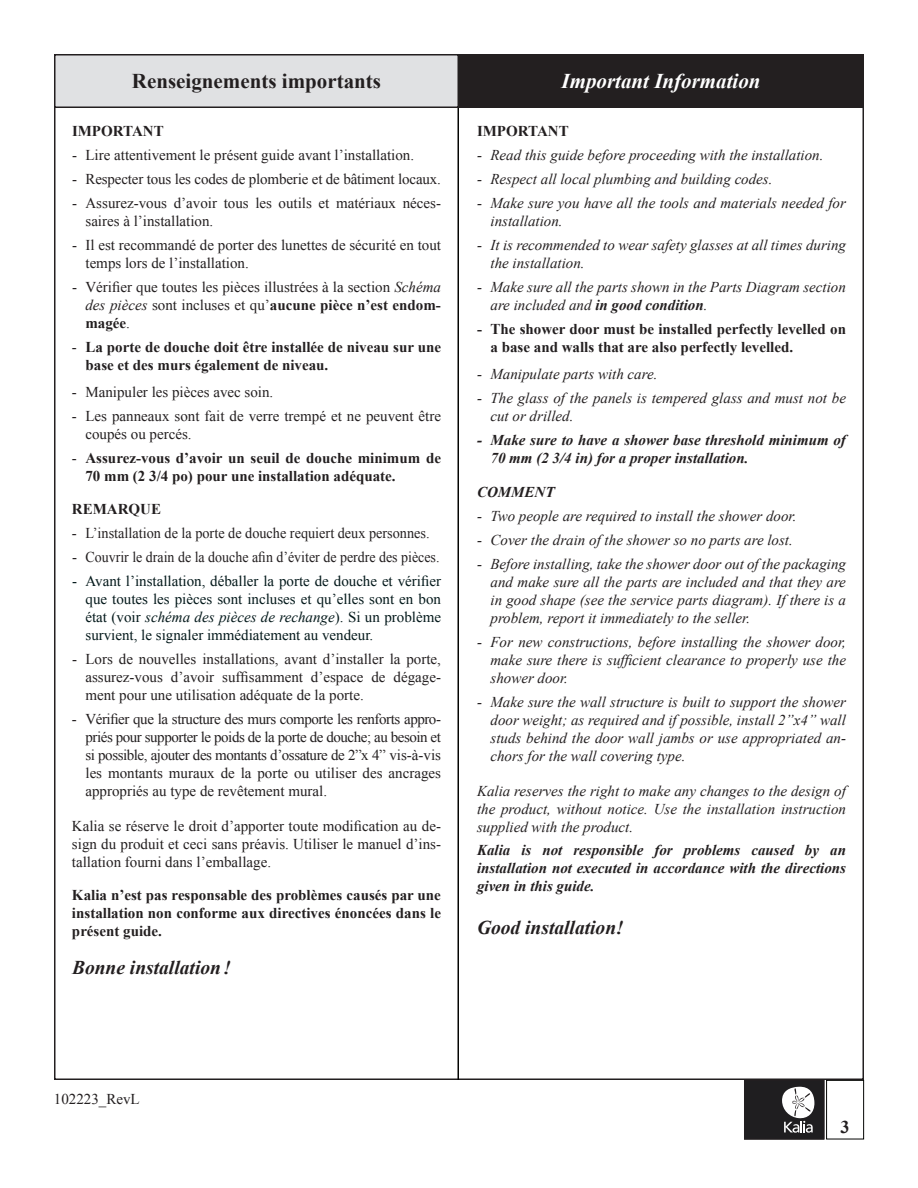
<style>
.page{position:relative;width:918px;height:1188px;background:#fff}
.page>*{position:absolute;margin:0;border:0;box-sizing:border-box;transform-origin:0 0}
.t1{font:700 21px "Times New Roman";color:#231f20}
.t2{font:italic 700 21px "Times New Roman";color:#fff}
.t3{font:italic 700 19.5px "Times New Roman";color:#231f20}
.t4{font:700 18px "Times New Roman";color:#231f20}
.t5{font:15px/18px "Times New Roman";color:#231f20;text-align:justify}
.t6{font:italic 15px/18px "Times New Roman";color:#231f20}
.t7{font:700 15px/18px "Times New Roman";color:#231f20}
.t8{font:italic 700 15px/18px "Times New Roman";color:#231f20}
.t9{font:15px/18px "Times New Roman";color:#04191b;text-align:justify}
.s1{font-style:italic}
.s2{font-weight:700}
.s3{font-weight:400}
</style>
<div class="page">
<div style="left:745px;top:1080px;width:79px;height:59px;background:#1f1e20"></div>
<svg style="left:782px;top:1086px;width:33px;height:47px"></svg>
<div style="left:744px;top:1080px;width:80px;height:59px;border:1px solid #231f20"></div>
<div style="left:826px;top:1080px;width:38px;height:59px;border:1px solid #040503"></div>
<hr style="left:458px;top:54px;width:1px;height:1026px;background:#040503">
<div style="left:55px;top:55px;width:403px;height:52px;background:#e0e1e3"></div>
<div style="left:54px;top:54px;width:405px;height:54px;border:2px solid #231f20"></div>
<div style="left:459px;top:55px;width:404px;height:52px;background:#231f20"></div>
<h1 class="t1" style="left:132px;top:67px;width:251px">Renseignements importants</h1>
<h1 class="t2" style="left:562px;top:66px;width:200px">Important Information</h1>
<p class="t7" style="left:72px;top:122px;width:93px">IMPORTANT</p>
<p class="t5" style="left:72px;top:146px;width:344px">- Lire attentivement le présent guide avant l’installation.</p>
<p class="t5" style="left:72px;top:170px;width:371px">- Respecter tous les codes de plomberie et de bâtiment locaux.</p>
<p class="t5" style="left:86px;top:194px;width:357px;text-indent:-14px">- Assurez-vous d’avoir tous les outils et matériaux néces&shy;saires à l’installation.</p>
<p class="t5" style="left:86px;top:236px;width:357px;text-indent:-14px">- Il est recommandé de porter des lunettes de sécurité en tout temps lors de l’installation.</p>
<p class="t5" style="left:85px;top:278px;width:357px;text-indent:-13px">- Vérifier que toutes les pièces illustrées à la section <span class="s1">Schéma des pièces</span> sont incluses et qu’<span class="s2">aucune pièce n’est endom&shy;magée</span>.</p>
<p class="t7" style="left:85px;top:338px;width:357px;text-indent:-14px"><span class="s3">-</span> La porte de douche doit être installée de niveau sur une base et des murs également de niveau.</p>
<p class="t5" style="left:72px;top:383px;width:203px">- Manipuler les pièces avec soin.</p>
<p class="t5" style="left:85px;top:407px;width:357px;text-indent:-14px">- Les panneaux sont fait de verre trempé et ne peuvent être coupés ou percés.</p>
<p class="t7" style="left:85px;top:449px;width:357px;text-indent:-14px"><span class="s3">-</span> Assurez-vous d’avoir un seuil de douche minimum de<br>70 mm (2 3/4 po) pour une installation adéquate.</p>
<p class="t7" style="left:72px;top:500px;width:91px">REMARQUE</p>
<p class="t5" style="left:72px;top:524px;width:359px">- L’installation de la porte de douche requiert deux personnes.</p>
<p class="t5" style="left:72px;top:548px;width:369px">- Couvrir le drain de la douche afin d’éviter de perdre des pièces.</p>
<p class="t9" style="left:86px;top:572px;width:357px;text-indent:-14px">- Avant l’installation, déballer la porte de douche et vérifier que toutes les pièces sont incluses et qu’elles sont en bon état (voir <span class="s1">schéma des pièces de rechange</span>). Si un problème survient, le signaler immédiatement au vendeur.</p>
<p class="t5" style="left:85px;top:650px;width:357px;text-indent:-13px">- Lors de nouvelles installations, avant d’installer la porte, assurez-vous d’avoir suffisamment d’espace de dégage&shy;ment pour une utilisation adéquate de la porte.</p>
<p class="t5" style="left:85px;top:710px;width:357px;text-indent:-14px">- Vérifier que la structure des murs comporte les renforts appro&shy;priés pour supporter le poids de la porte de douche; au besoin et si possible, ajouter des montants d’ossature de 2”x 4” vis-à-vis les montants muraux de la porte ou utiliser des ancrages appropriés au type de revêtement mural.</p>
<p class="t5" style="left:72px;top:817px;width:371px">Kalia se réserve le droit d’apporter toute modification au de&shy;sign du produit et ceci sans préavis. Utiliser le manuel d’ins&shy;tallation fourni dans l’emballage.</p>
<p class="t7" style="left:72px;top:886px;width:371px;text-align:justify">Kalia n’est pas responsable des problèmes causés par une installation non conforme aux directives énoncées dans le présent guide.</p>
<h2 class="t3" style="left:72px;top:954px;width:161px">Bonne installation!</h2>
<p class="t7" style="left:477px;top:122px;width:93px">IMPORTANT</p>
<p class="t6" style="left:477px;top:146px;width:348px">- Read this guide before proceeding with the installation.</p>
<p class="t6" style="left:477px;top:170px;width:297px">- Respect all local plumbing and building codes.</p>
<p class="t6" style="left:490px;top:194px;width:357px;text-indent:-14px">- Make sure you have all the tools and materials needed for installation.</p>
<p class="t6" style="left:490px;top:236px;width:357px;text-indent:-14px">- It is recommended to wear safety glasses at all times during the installation.</p>
<p class="t6" style="left:490px;top:278px;width:357px;text-indent:-14px">- Make sure all the parts shown in the Parts Diagram section are included and <span class="s2">in good condition</span>.</p>
<p class="t7" style="left:490px;top:320px;width:357px;text-indent:-14px">- The shower door must be installed perfectly levelled on a base and walls that are also perfectly levelled.</p>
<p class="t6" style="left:477px;top:365px;width:182px">- Manipulate parts with care.</p>
<p class="t6" style="left:490px;top:389px;width:357px;text-indent:-14px">- The glass of the panels is tempered glass and must not be cut or drilled.</p>
<p class="t8" style="left:490px;top:431px;width:357px;text-indent:-14px">- Make sure to have a shower base threshold minimum of<br>70 mm (2 3/4 in) for a proper installation.</p>
<p class="t8" style="left:477px;top:483px;width:79px">COMMENT</p>
<p class="t6" style="left:477px;top:507px;width:321px">- Two people are required to install the shower door.</p>
<p class="t6" style="left:477px;top:531px;width:317px">- Cover the drain of the shower so no parts are lost.</p>
<p class="t6" style="left:490px;top:555px;width:357px;text-align:justify;text-indent:-14px">- Before installing, take the shower door out of the packaging and make sure all the parts are included and that they are in good shape (see the service parts diagram). If there is a problem, report it immediately to the seller.</p>
<p class="t6" style="left:490px;top:633px;width:357px;text-align:justify;text-indent:-14px">- For new constructions, before installing the shower door, make sure there is sufficient clearance to properly use the shower door.</p>
<p class="t6" style="left:490px;top:693px;width:357px;text-align:justify;text-indent:-14px">- Make sure the wall structure is built to support the shower door weight; as required and if possible, install 2”x4” wall studs behind the door wall jambs or use appropriated an&shy;chors for the wall covering type.</p>
<p class="t6" style="left:477px;top:781px;width:371px;text-align:justify">Kalia reserves the right to make any changes to the design of the product, without notice. Use the installation instruction supplied with the product.</p>
<p class="t8" style="left:477px;top:840px;width:371px;text-align:justify">Kalia is not responsible for problems caused by an installation not executed in accordance with the directions given in this guide.</p>
<h2 class="t3" style="left:477px;top:914px;width:148px">Good installation!</h2>
<p class="t5" style="left:54px;top:1090px;width:87px">102223_RevL</p>
<p class="t4" style="left:841px;top:1115px;width:10px">3</p>
</div>
